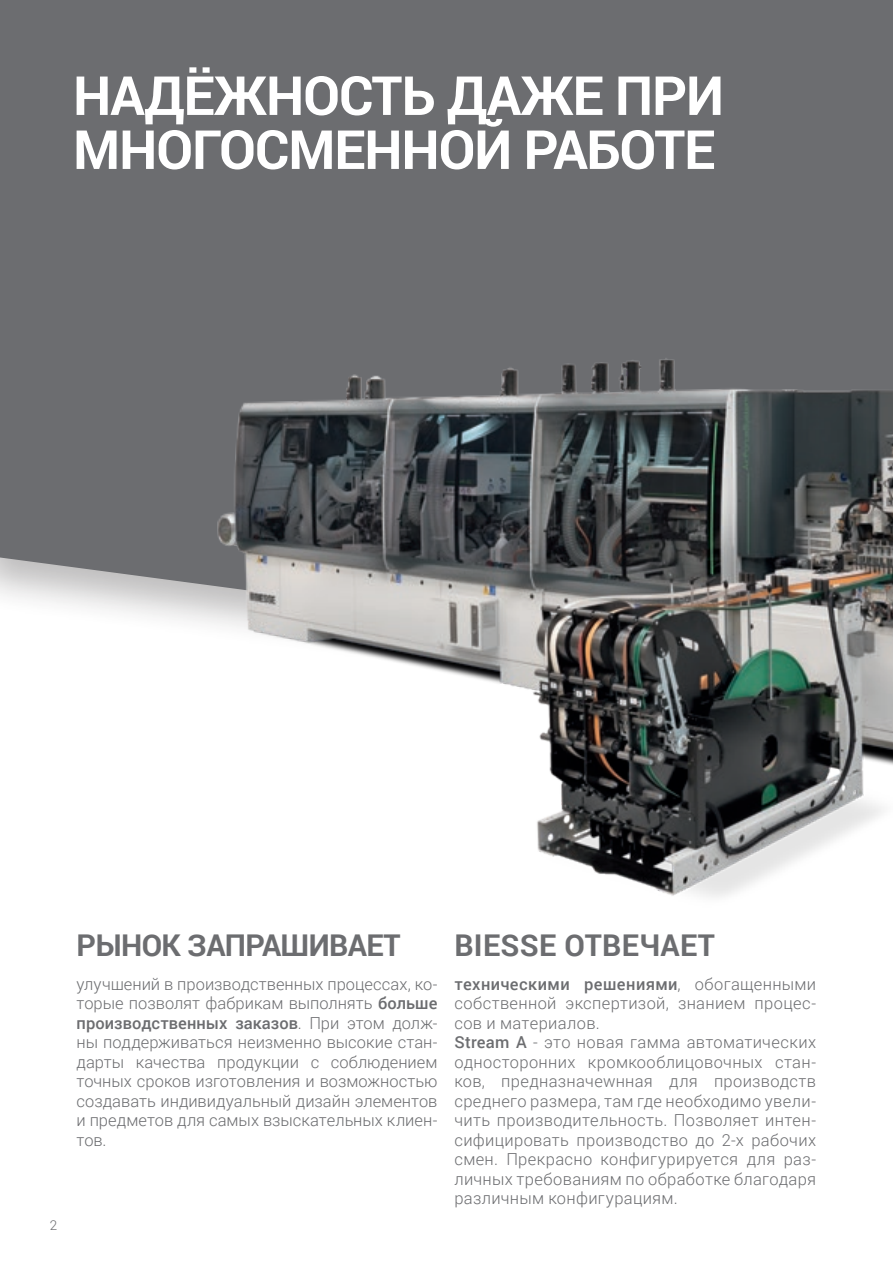
<style>
.page{position:relative;width:893px;height:1263px;background:#fff}
.page>*{position:absolute;margin:0;border:0;box-sizing:border-box;transform-origin:0 0}
.t1{font:700 54px/54px "Roboto";letter-spacing:-.02em;color:#fff}
.t2{font:700 30px "Roboto";letter-spacing:-.015em;color:#6c6d70}
.t3{font:700 30px "Roboto";letter-spacing:.01em;color:#6c6d70}
.t4{font:300 16.5px/19.5px "Roboto";letter-spacing:.02em;color:#6c6d70;text-align:justify}
.t5{font:300 13.5px "Roboto";color:#6c6d70}
.s1{font-weight:500}
</style>
<div class="page">
<div style="left:0;top:0;width:893px;height:618px;background:#6c6d70"></div>
<img style="left:172px;top:310px;width:721px;height:587px">
<p class="t1" style="left:73px;top:67px;width:652px">НАДЁЖНОСТЬ ДАЖЕ ПРИ<br>МНОГОСМЕННОЙ РАБОТЕ</p>
<p class="t5" style="left:50px;top:1215px;width:9px">2</p>
<h2 class="t2" style="left:77px;top:924px;width:325px">РЫНОК ЗАПРАШИВАЕТ</h2>
<p class="t4" style="left:77px;top:974px;width:362px">улучшений в производственных процессах, ко&shy;торые позволят фабрикам выполнять <span class="s1">больше производственных заказов</span>. При этом долж&shy;ны поддерживаться неизменно высокие стан&shy;дарты качества продукции с соблюдением точных сроков изготовления и возможностью создавать индивидуальный дизайн элементов и предметов для самых взыскательных клиен&shy;тов.</p>
<h2 class="t3" style="left:454px;top:924px;width:262px">BIESSE ОТВЕЧАЕТ</h2>
<p class="t4" style="left:454px;top:974px;width:363px;text-align:left"><span class="s1">техническими решениями</span>, обогащенными собственной экспертизой, знанием процес&shy;сов и материалов.<br><span class="s1">Stream A</span> - это новая гамма автоматических односторонних кромкооблицовочных стан&shy;ков, предназначеwнная для производств среднего размера, там где необходимо увели&shy;чить производительность. Позволяет интен&shy;сифицировать производство до 2-х рабочих смен. Прекрасно конфигурируется для раз&shy;личных требованиям по обработке благодаря различным конфигурациям.</p>
</div>
